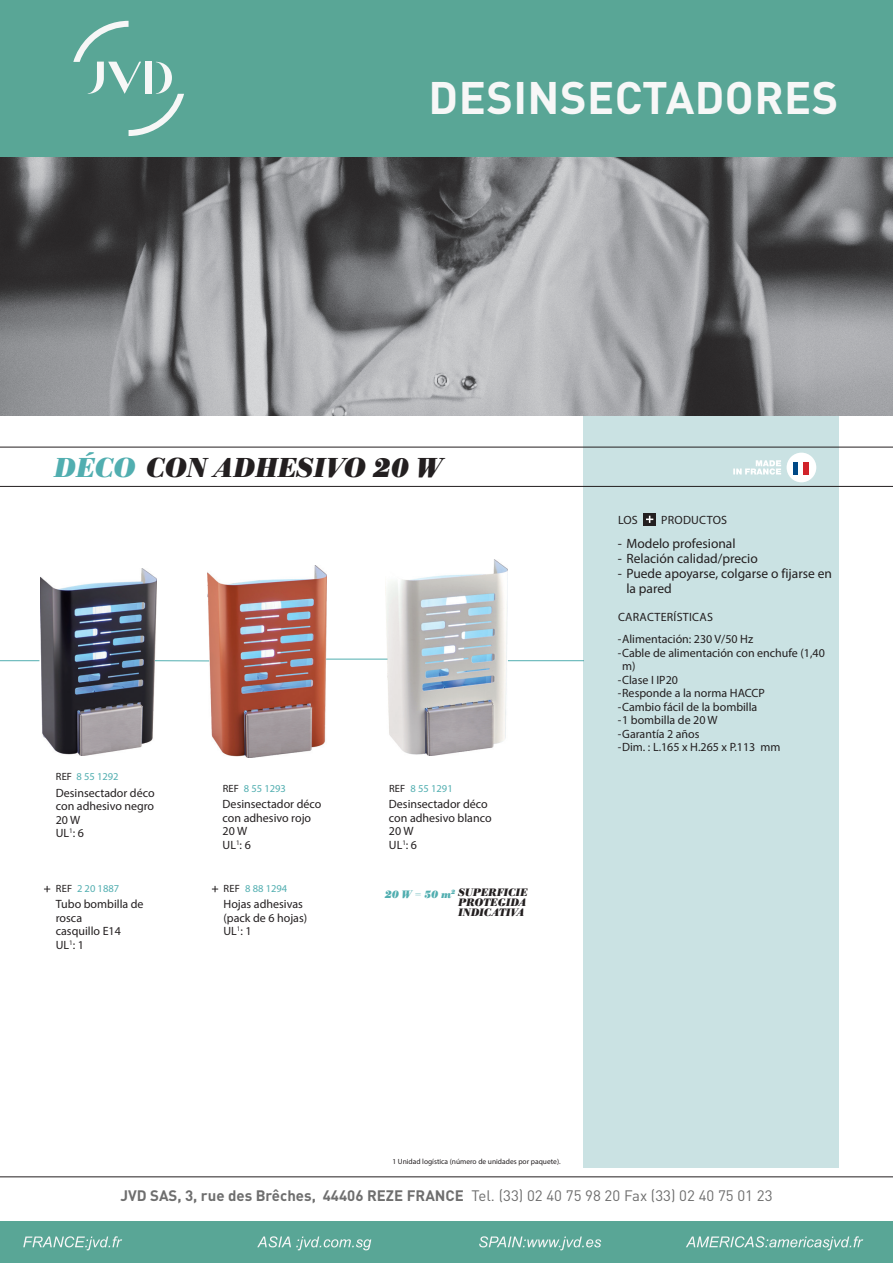
<style>
.page{position:relative;width:893px;height:1263px;background:#fff}
.page>*{position:absolute;margin:0;border:0;box-sizing:border-box;transform-origin:0 0}
.TITRE_TETIERE{font:700 45px "DIN Pro";letter-spacing:.01em;color:#f7f7f7}
.PRODUIT_-_NOM{font:italic 700 28.35px "Bodoni Ant T";color:#231f20}
.t1{font:700 15px "DIN Pro";color:#6e6e6e}
.t2{font:13.5px/15px "Myriad Pro";color:#231f20}
.REFERENCE_-_TXT_SOUS{font:12px/13.5px "Myriad Pro";color:#231f20}
.PRODUIT_-_CARACTERIS{font:12px "Myriad Pro";letter-spacing:.02em;color:#231f20}
.SS_TITRO_-_INTRO_PRO{font:italic 700 11.1px/10.1px "Bodoni Ant T";color:#231f20;text-align:justify}
.SS_TITRO_-_INTRO_PRO-2{font:italic 700 11.1px "Bodoni Ant T";color:#51aeb0}
.REFERENCE{font:10.5px "Myriad Pro";color:#51aeb0}
.REFERENCE_MAIGRE{font:10.5px "Myriad Pro";letter-spacing:.02em;color:#231f20}
.RENVOI_ITALIQUE{font:7.5px "Myriad Pro";color:#231f20}
.s1{color:#51aeb0}
.s2{color:#231f20}
.s3{font-weight:400}
</style>
<div class="page">
<div style="left:584px;top:415px;width:255px;height:752px;background:#cae2e3"></div>
<hr style="left:0;top:447px;width:893px;height:1px;background:#231f20">
<hr style="left:0;top:486px;width:893px;height:1px;background:#231f20">
<div style="left:0;top:1221px;width:893px;height:42px;background:#59a696"></div>
<svg style="left:257px;top:1236px;width:114px;height:14px"></svg>
<svg style="left:479px;top:1236px;width:122px;height:14px"></svg>
<svg style="left:686px;top:1236px;width:177px;height:14px"></svg>
<svg style="left:23px;top:1236px;width:99px;height:14px"></svg>
<hr style="left:0;top:1176px;width:893px;height:1px;background:#231f20">
<img style="left:0;top:156px;width:893px;height:259px">
<div style="left:0;top:0;width:893px;height:156px;background:#59a696"></div>
<svg style="left:73px;top:21px;width:111px;height:115px"></svg>
<div style="left:787px;top:453px;width:29px;height:29px;background:#fff;border-radius:50%"></div>
<div style="left:794px;top:461px;width:5px;height:13px;background:#004986"></div>
<div style="left:804px;top:461px;width:5px;height:13px;background:#d1232a"></div>
<svg style="left:733px;top:460px;width:48px;height:15px"></svg>
<img style="left:385px;top:559px;width:123px;height:197px">
<img style="left:41px;top:568px;width:116px;height:187px">
<img style="left:207px;top:566px;width:120px;height:191px">
<hr style="left:508px;top:660px;width:76px;height:1px;background:#51aeb0">
<hr style="left:0;top:660px;width:39px;height:1px;background:#51aeb0">
<hr style="left:155px;top:660px;width:54px;height:1px;background:#51aeb0">
<hr style="left:326px;top:659px;width:61px;height:1px;background:#51aeb0">
<svg style="left:44px;top:886px;width:6px;height:6px"></svg>
<svg style="left:212px;top:886px;width:6px;height:6px"></svg>
<div style="left:643px;top:513px;width:13px;height:13px;background:#231f20"></div>
<svg style="left:646px;top:516px;width:7px;height:7px"></svg>
<p class="TITRE_TETIERE" style="left:429px;top:67px;width:411px">DESINSECTADORES</p>
<p class="PRODUIT_-_NOM" style="left:54px;top:451px;width:389px"><span class="s1">DÉCO</span> CON ADHESIVO 20 W</p>
<p class="REFERENCE" style="left:56px;top:770px;width:64px"><span class="s2">REF</span> 8 55 1292</p>
<p class="REFERENCE_-_TXT_SOUS" style="left:56px;top:786px;width:100px;text-align:justify">Desinsectador déco con adhesivo negro 20 W</p>
<p class="REFERENCE_-_TXT_SOUS" style="left:56px;top:826px;width:30px">UL<sup>1</sup>: 6</p>
<p class="REFERENCE_MAIGRE" style="left:223px;top:782px;width:18px">REF</p>
<p class="REFERENCE_MAIGRE" style="left:389px;top:782px;width:18px">REF</p>
<p class="REFERENCE" style="left:244px;top:782px;width:44px">8 55 1293</p>
<p class="REFERENCE" style="left:411px;top:782px;width:44px">8 55 1291</p>
<p class="REFERENCE_-_TXT_SOUS" style="left:223px;top:797px;width:100px">Desinsectador déco con adhesivo rojo<br>20 W</p>
<p class="REFERENCE_-_TXT_SOUS" style="left:223px;top:838px;width:30px">UL<sup>1</sup>: 6</p>
<p class="REFERENCE_-_TXT_SOUS" style="left:389px;top:797px;width:104px">Desinsectador déco con adhesivo blanco<br>20 W</p>
<p class="REFERENCE_-_TXT_SOUS" style="left:389px;top:838px;width:30px">UL<sup>1</sup>: 6</p>
<p class="REFERENCE_MAIGRE" style="left:56px;top:882px;width:18px">REF</p>
<p class="REFERENCE_MAIGRE" style="left:224px;top:882px;width:18px">REF</p>
<p class="REFERENCE" style="left:77px;top:882px;width:44px">2 20 1887</p>
<p class="REFERENCE" style="left:245px;top:882px;width:44px">8 88 1294</p>
<p class="REFERENCE_-_TXT_SOUS" style="left:56px;top:897px;width:89px">Tubo bombilla de rosca<br>casquillo E14</p>
<p class="REFERENCE_-_TXT_SOUS" style="left:56px;top:938px;width:30px">UL<sup>1</sup>: 1</p>
<p class="REFERENCE_-_TXT_SOUS" style="left:224px;top:897px;width:85px">Hojas adhesivas (pack de 6 hojas)</p>
<p class="REFERENCE_-_TXT_SOUS" style="left:224px;top:924px;width:30px">UL<sup>1</sup>: 1</p>
<p class="SS_TITRO_-_INTRO_PRO" style="left:458px;top:888px;width:71px">SUPERFICIE PROTEGIDA INDICATIVA</p>
<p class="SS_TITRO_-_INTRO_PRO-2" style="left:385px;top:888px;width:72px">20 W = 50 m<sup>2</sup></p>
<p class="PRODUIT_-_CARACTERIS" style="left:618px;top:513px;width:21px">LOS</p>
<p class="PRODUIT_-_CARACTERIS" style="left:661px;top:513px;width:67px">PRODUCTOS</p>
<p class="t2" style="left:618px;top:536px;width:119px">- Modelo profesional</p>
<p class="t2" style="left:618px;top:551px;width:141px">- Relación calidad/precio</p>
<p class="t2" style="left:626px;top:566px;width:207px;text-indent:-9px">- Puede apoyarse, colgarse o fijarse en la pared</p>
<p class="PRODUIT_-_CARACTERIS" style="left:618px;top:610px;width:96px">CARACTERÍSTICAS</p>
<p class="REFERENCE_-_TXT_SOUS" style="left:618px;top:632px;width:137px">-Alimentación: 230 V/50 Hz</p>
<p class="REFERENCE_-_TXT_SOUS" style="left:622px;top:646px;width:204px;text-indent:-4px">-Cable de alimentación con enchufe (1,40 m)</p>
<p class="REFERENCE_-_TXT_SOUS" style="left:618px;top:673px;width:62px">-Clase I IP20</p>
<p class="REFERENCE_-_TXT_SOUS" style="left:618px;top:686px;width:149px">-Responde a la norma HACCP</p>
<p class="REFERENCE_-_TXT_SOUS" style="left:618px;top:700px;width:141px">-Cambio fácil de la bombilla</p>
<p class="REFERENCE_-_TXT_SOUS" style="left:618px;top:713px;width:101px">-1 bombilla de 20 W</p>
<p class="REFERENCE_-_TXT_SOUS" style="left:618px;top:727px;width:83px">-Garantía 2 años</p>
<p class="REFERENCE_-_TXT_SOUS" style="left:618px;top:740px;width:164px">-Dim. : L.165 x H.265 x P.113 mm</p>
<p class="RENVOI_ITALIQUE" style="left:392px;top:1156px;width:170px">1 Unidad logística (número de unidades por paquete).</p>
<p class="t1" style="left:120px;top:1186px;width:654px">JVD SAS, 3, rue des Brêches, 44406 REZE FRANCE <span class="s3">Tel. (33) 02 40 75 98 20 Fax (33) 02 40 75 01 23</span></p>
</div>
